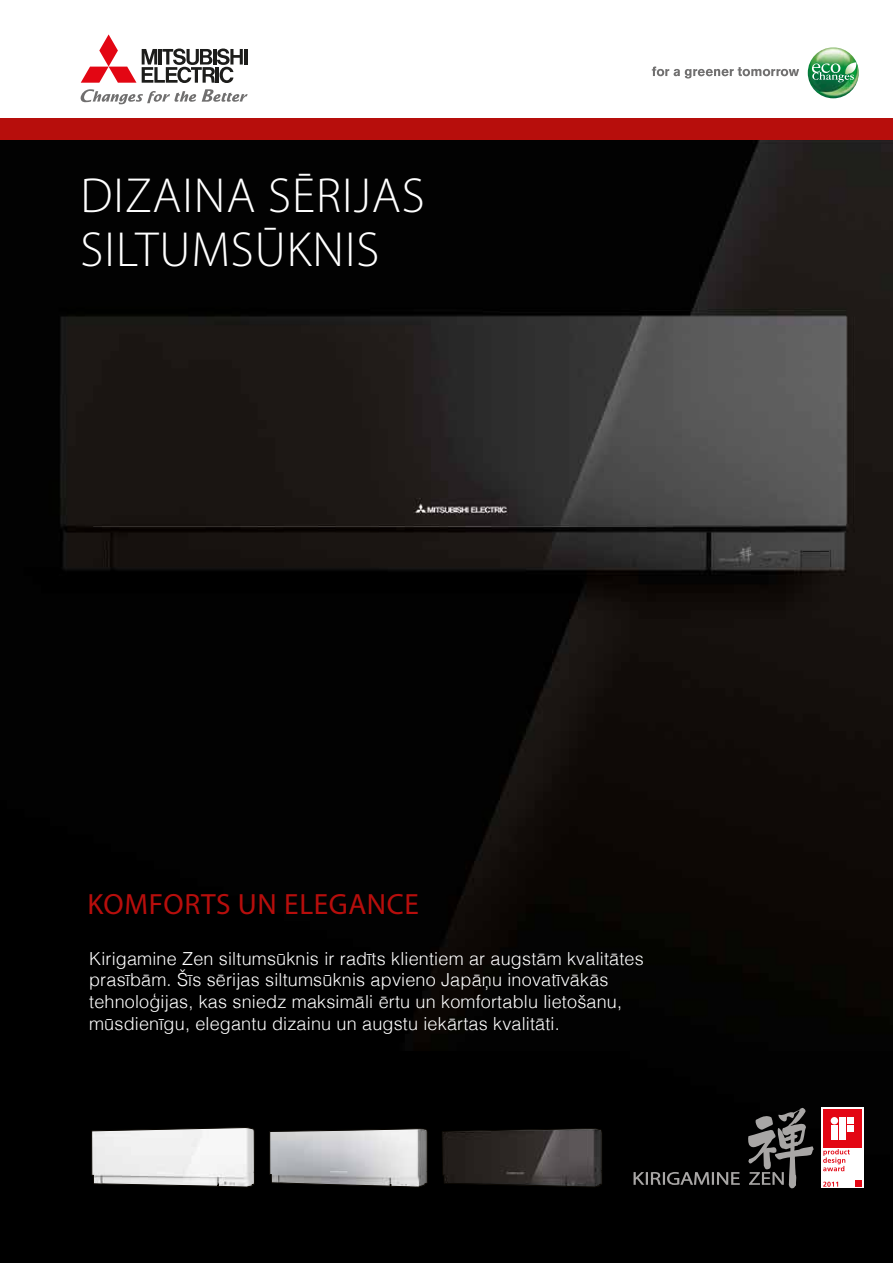
<style>
.page{position:relative;width:893px;height:1263px;background:#fff}
.page>*{position:absolute;margin:0;border:0;box-sizing:border-box;transform-origin:0 0}
.t1{font:300 49.5px/54px "Myriad Pro";letter-spacing:.02em;color:#fff}
.t2{font:29.4px "Myriad Pro";letter-spacing:.02em;color:#b70e0c}
.t3{font:300 18px/21.6px "Helvetica";letter-spacing:.01em;color:#fff}
</style>
<div class="page">
<img style="left:0;top:139px;width:892px;height:1124px">
<svg style="left:202px;top:89px;width:45px;height:13px"></svg>
<svg style="left:80px;top:89px;width:116px;height:15px"></svg>
<svg style="left:81px;top:34px;width:55px;height:49px"></svg>
<hr style="left:244px;top:49px;width:3px;height:16px;background:#1d1d1b">
<svg style="left:142px;top:49px;width:101px;height:34px"></svg>
<div style="left:0;top:118px;width:892px;height:21px;background:#b70e0c"></div>
<svg style="left:633px;top:1172px;width:106px;height:13px"></svg>
<svg style="left:748px;top:1108px;width:65px;height:80px;background:#403f3f"></svg>
<div style="left:821px;top:1107px;width:42px;height:81px;background:#fff"></div>
<svg style="left:823px;top:1149px;width:26px;height:22px"></svg>
<svg style="left:823px;top:1182px;width:15px;height:5px"></svg>
<svg style="left:855px;top:1180px;width:6px;height:6px"></svg>
<div style="left:822px;top:1109px;width:39px;height:39px;background:#e30613"></div>
<div style="left:831px;top:1125px;width:6px;height:15px;background:#fff"></div>
<div style="left:830px;top:1117px;width:8px;height:7px;background:#fff;border-radius:50%"></div>
<div style="left:847px;top:1117px;width:6px;height:7px;background:#fff"></div>
<div style="left:839px;top:1117px;width:6px;height:23px;background:#fff"></div>
<div style="left:847px;top:1125px;width:6px;height:7px;background:#fff"></div>
<svg style="left:90px;top:1127px;width:165px;height:63px"></svg>
<svg style="left:441px;top:1128px;width:162px;height:60px;background:#332f2e"></svg>
<svg style="left:268px;top:1127px;width:160px;height:61px;background:#ababad"></svg>
<img style="left:807px;top:47px;width:51px;height:51px;border-radius:25px">
<svg style="left:811px;top:62px;width:45px;height:20px"></svg>
<svg style="left:651px;top:67px;width:148px;height:12px"></svg>
<h1 class="t1" style="left:81px;top:170px;width:345px">DIZAINA SĒRIJAS<br>SILTUMSŪKNIS</h1>
<h2 class="t2" style="left:88px;top:886px;width:333px">KOMFORTS UN ELEGANCE</h2>
<p class="t3" style="left:89px;top:946px;width:556px">Kirigamine Zen siltumsūknis ir radīts klientiem ar augstām kvalitātes prasībām. Šīs sērijas siltumsūknis apvieno Japāņu inovatīvākās tehnoloģijas, kas sniedz maksimāli ērtu un komfortablu lietošanu, mūsdienīgu, elegantu dizainu un augstu iekārtas kvalitāti.</p>
</div>
